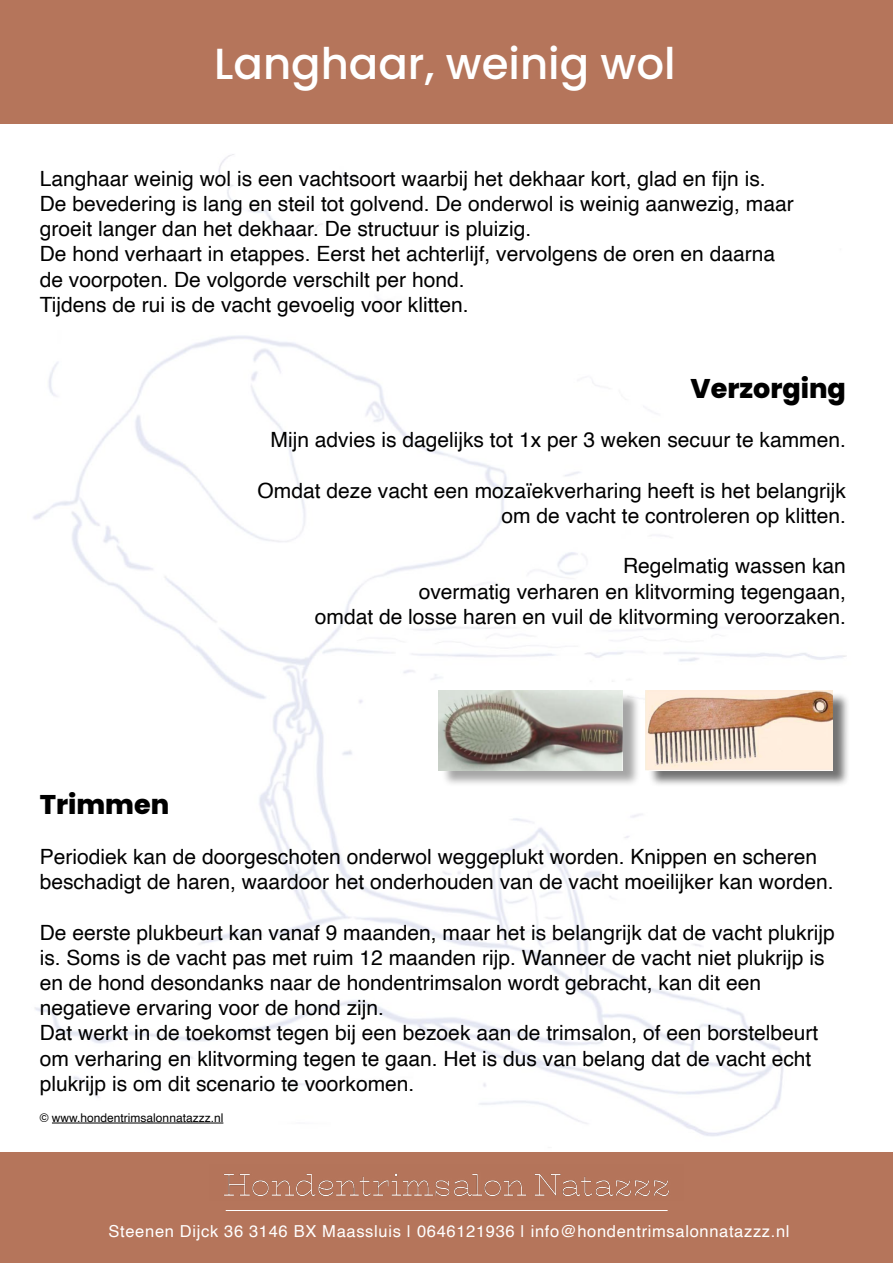
<style>
.page{position:relative;width:893px;height:1263px;background:#fff}
.page>*{position:absolute;margin:0;border:0;box-sizing:border-box;transform-origin:0 0}
.t1{font:500 43.5px "Poppins";color:#fff}
.t2{font:800 27px "Poppins";color:#000}
.t3{font:21px/25.2px "Helvetica";color:#000}
.t4{font:16.5px "Helvetica";letter-spacing:.04em;color:#fff}
.t5{font:12px "Helvetica";color:#000}
</style>
<div class="page">
<img style="left:28px;top:123px;width:832px;height:1014px">
<div style="left:0;top:1152px;width:893px;height:111px;background:#b5755b"></div>
<div style="left:0;top:0;width:893px;height:123px;background:#b5755b"></div>
<img style="left:223px;top:1173px;width:446px;height:23px">
<hr style="left:226px;top:1210px;width:442px;height:1px;background:#fff">
<div style="left:441px;top:693px;width:199px;height:95px;background:#000;opacity:.35"></div>
<img style="left:439px;top:690px;width:184px;height:80px">
<div style="left:648px;top:693px;width:202px;height:95px;background:#000;opacity:.55"></div>
<img style="left:646px;top:690px;width:187px;height:80px">
<hr style="left:52px;top:1123px;width:171px;height:1px;background:#000">
<h1 class="t1" style="left:214px;top:38px;width:463px">Langhaar, weinig wol</h1>
<p class="t3" style="left:40px;top:166px;width:755px">Langhaar weinig wol is een vachtsoort waarbij het dekhaar kort, glad en fijn is.<br>De bevedering is lang en steil tot golvend. De onderwol is weinig aanwezig, maar groeit langer dan het dekhaar. De structuur is pluizig.<br>De hond verhaart in etappes. Eerst het achterlijf, vervolgens de oren en daarna de voorpoten. De volgorde verschilt per hond.<br>Tijdens de rui is de vacht gevoelig voor klitten.</p>
<p class="t2" style="left:691px;top:373px;width:157px">Verzorging</p>
<p class="t3" style="left:271px;top:428px;width:577px">Mijn advies is dagelijks tot 1x per 3 weken secuur te kammen.</p>
<p class="t3" style="left:258px;top:478px;width:590px;text-align:right">Omdat deze vacht een mozaïekverharing heeft is het belangrijk om de vacht te controleren op klitten.</p>
<p class="t3" style="left:315px;top:554px;width:533px;text-align:right">Regelmatig wassen kan<br>overmatig verharen en klitvorming tegengaan,<br>omdat de losse haren en vuil de klitvorming veroorzaken.</p>
<p class="t2" style="left:40px;top:788px;width:131px">Trimmen</p>
<p class="t3" style="left:40px;top:845px;width:795px">Periodiek kan de doorgeschoten onderwol weggeplukt worden. Knippen en scheren beschadigt de haren, waardoor het onderhouden van de vacht moeilijker kan worden.</p>
<p class="t3" style="left:40px;top:920px;width:796px">De eerste plukbeurt kan vanaf 9 maanden, maar het is belangrijk dat de vacht plukrijp is. Soms is de vacht pas met ruim 12 maanden rijp. Wanneer de vacht niet plukrijp is en de hond desondanks naar de hondentrimsalon wordt gebracht, kan dit een negatieve ervaring voor de hond zijn.<br>Dat werkt in de toekomst tegen bij een bezoek aan de trimsalon, of een borstelbeurt om verharing en klitvorming tegen te gaan. Het is dus van belang dat de vacht echt plukrijp is om dit scenario te voorkomen.</p>
<p class="t5" style="left:40px;top:1108px;width:185px">© www.hondentrimsalonnatazzz.nl</p>
<p class="t4" style="left:109px;top:1218px;width:682px">Steenen Dijck 36 3146 BX Maassluis | 0646121936 | info@hondentrimsalonnatazzz.nl</p>
</div>
